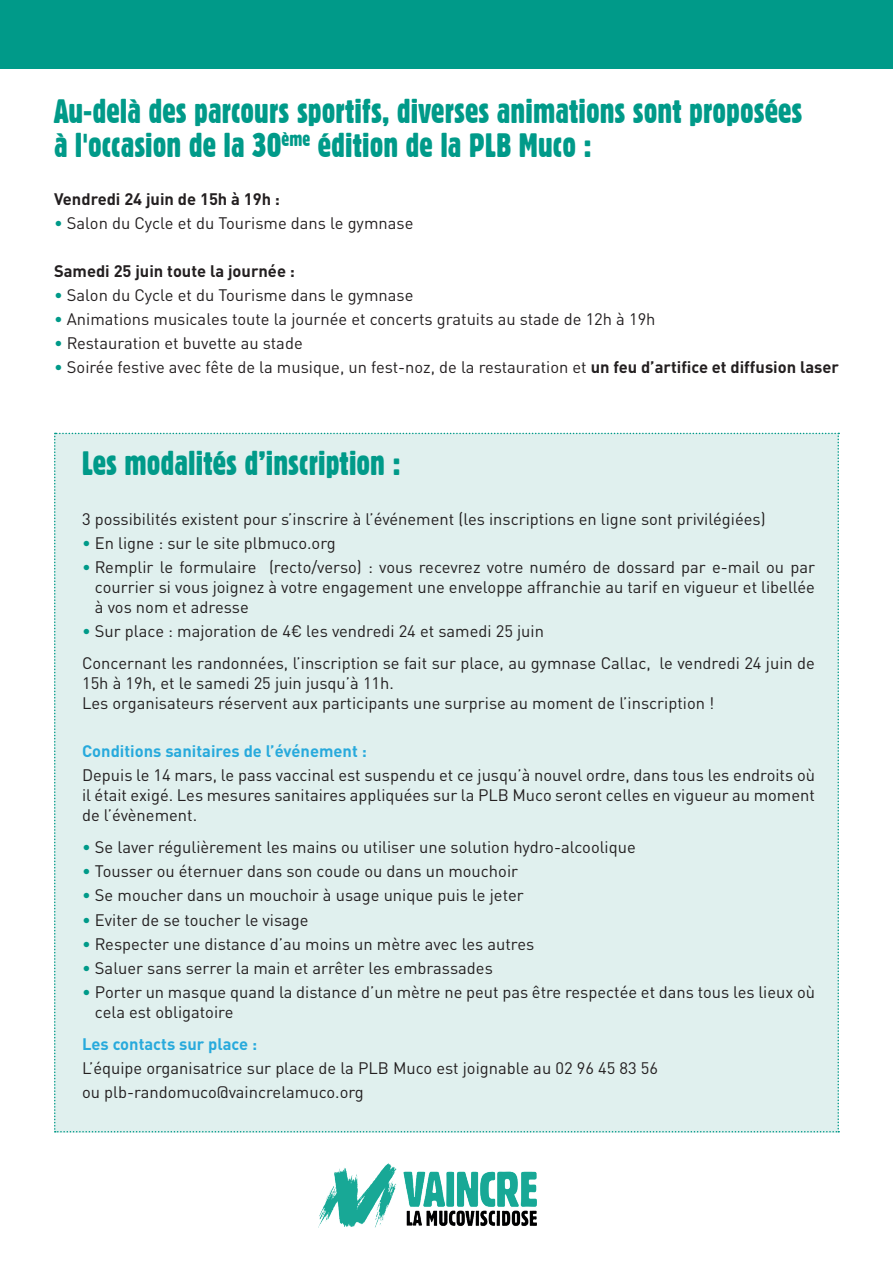
<style>
.page{position:relative;width:893px;height:1263px;background:#fff}
.page>*{position:absolute;margin:0;border:0;box-sizing:border-box;transform-origin:0 0}
.t1{font:33px/34.5px "Gothic 821 Condensed BT";color:#009a89}
.t2{font:16.5px/19.8px "DIN Pro";color:#231f20}
.t3{font:700 16.5px "DIN Pro";color:#28aadc}
.t4{font:700 16.5px "DIN Pro";color:#231f20}
.s1{color:#009a89}
.s2{font-weight:700}
</style>
<div class="page">
<div style="left:54px;top:433px;width:785px;height:699px;background:#e0f0ee"></div>
<div style="left:0;top:0;width:893px;height:68px;background:#009a89"></div>
<img style="left:318px;top:1163px;width:219px;height:65px">
<h1 class="t1" style="left:54px;top:94px;width:750px">Au-delà des parcours sportifs, diverses animations sont proposées à l'occasion de la 30<sup>ème</sup> édition de la PLB Muco :</h1>
<p class="t4" style="left:54px;top:188px;width:228px">Vendredi 24 juin de 15h à 19h :</p>
<p class="t2" style="left:54px;top:212px;width:361px"><span class="s1">•</span> Salon du Cycle et du Tourisme dans le gymnase</p>
<p class="t4" style="left:54px;top:260px;width:242px">Samedi 25 juin toute la journée :</p>
<p class="t2" style="left:54px;top:284px;width:361px"><span class="s1">•</span> Salon du Cycle et du Tourisme dans le gymnase</p>
<p class="t2" style="left:54px;top:308px;width:603px"><span class="s1">•</span> Animations musicales toute la journée et concerts gratuits au stade de 12h à 19h</p>
<p class="t2" style="left:54px;top:332px;width:250px"><span class="s1">•</span> Restauration et buvette au stade</p>
<p class="t2" style="left:54px;top:356px;width:786px"><span class="s1">•</span> Soirée festive avec fête de la musique, un fest-noz, de la restauration et <span class="s2">un feu d’artifice et diffusion laser</span></p>
<h1 class="t1" style="left:82px;top:446px;width:320px">Les modalités d’inscription :</h1>
<p class="t2" style="left:82px;top:508px;width:685px">3 possibilités existent pour s’inscrire à l’événement (les inscriptions en ligne sont privilégiées)</p>
<p class="t2" style="left:82px;top:532px;width:255px"><span class="s1">•</span> En ligne : sur le site plbmuco.org</p>
<p class="t2" style="left:95px;top:556px;width:722px;text-align:justify;text-indent:-13px"><span class="s1">•</span> Remplir le formulaire (recto/verso) : vous recevrez votre numéro de dossard par e-mail ou par courrier si vous joignez à votre engagement une enveloppe affranchie au tarif en vigueur et libellée à vos nom et adresse</p>
<p class="t2" style="left:82px;top:613px;width:734px;line-height:32.5px"><span class="s1">•</span> Sur place : majoration de 4€ les vendredi 24 et samedi 25 juin<br>Concernant les randonnées, l’inscription se fait sur place, au gymnase Callac, le vendredi 24 juin de</p>
<p class="t2" style="left:82px;top:672px;width:634px">15h à 19h, et le samedi 25 juin jusqu’à 11h.<br>Les organisateurs réservent aux participants une surprise au moment de l’inscription !</p>
<p class="t3" style="left:82px;top:740px;width:286px">Conditions sanitaires de l’événement :</p>
<p class="t2" style="left:82px;top:764px;width:734px;text-align:justify">Depuis le 14 mars, le pass vaccinal est suspendu et ce jusqu’à nouvel ordre, dans tous les endroits où il était exigé. Les mesures sanitaires appliquées sur la PLB Muco seront celles en vigueur au moment de l’évènement.</p>
<p class="t2" style="left:82px;top:836px;width:555px"><span class="s1">•</span> Se laver régulièrement les mains ou utiliser une solution hydro-alcoolique</p>
<p class="t2" style="left:82px;top:860px;width:438px"><span class="s1">•</span> Tousser ou éternuer dans son coude ou dans un mouchoir</p>
<p class="t2" style="left:82px;top:884px;width:443px"><span class="s1">•</span> Se moucher dans un mouchoir à usage unique puis le jeter</p>
<p class="t2" style="left:82px;top:908px;width:228px"><span class="s1">•</span> Eviter de se toucher le visage</p>
<p class="t2" style="left:82px;top:932px;width:454px"><span class="s1">•</span> Respecter une distance d’au moins un mètre avec les autres</p>
<p class="t2" style="left:82px;top:956px;width:412px"><span class="s1">•</span> Saluer sans serrer la main et arrêter les embrassades</p>
<p class="t2" style="left:95px;top:980px;width:722px;text-indent:-13px"><span class="s1">•</span> Porter un masque quand la distance d’un mètre ne peut pas être respectée et dans tous les lieux où cela est obligatoire</p>
<p class="t3" style="left:82px;top:1033px;width:177px">Les contacts sur place :</p>
<p class="t2" style="left:82px;top:1054px;width:577px;line-height:24px">L’équipe organisatrice sur place de la PLB Muco est joignable au 02 96 45 83 56 ou plb-randomuco@vaincrelamuco.org</p>
</div>
